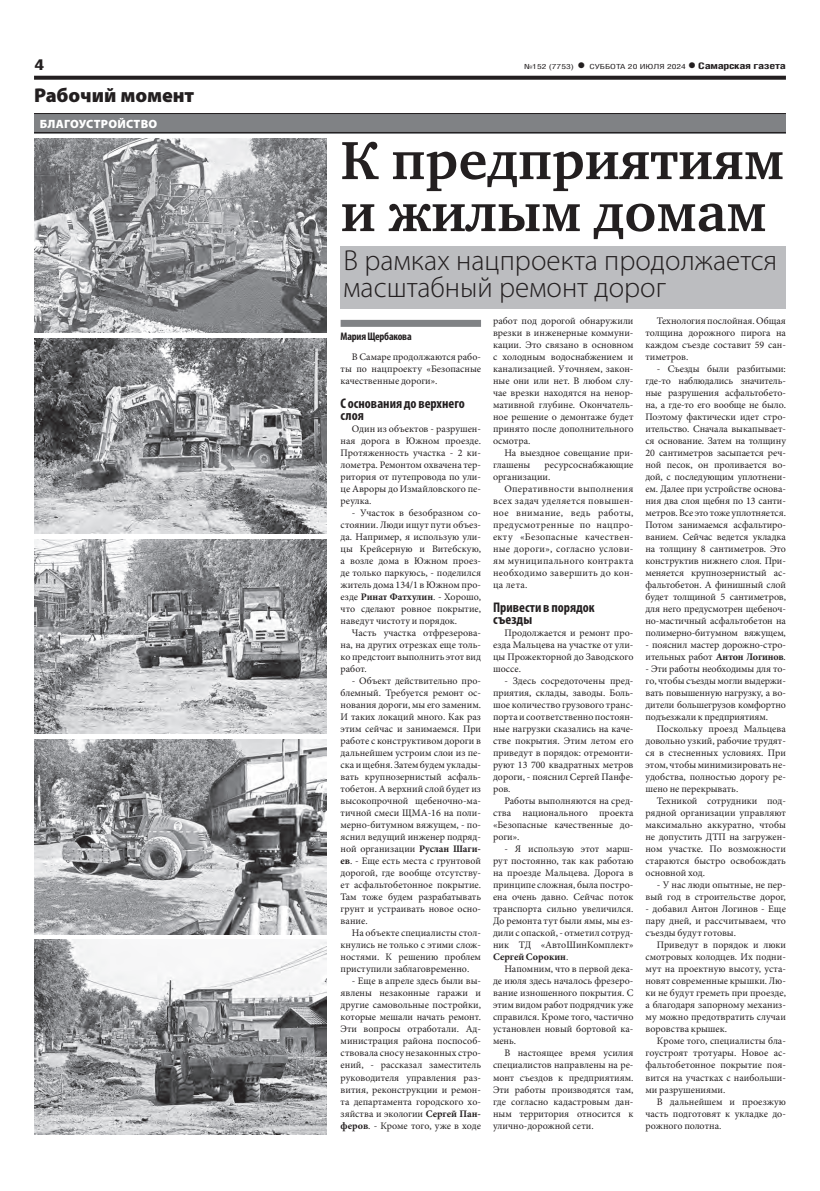
<style>
.page{position:relative;width:820px;height:1191px;background:#fff}
.page>*{position:absolute;margin:0;border:0;box-sizing:border-box;transform-origin:0 0}
.ЗАГОЛОВОК{font:700 55px/52px "Charter C";color:#231f20}
.ПОДЗАГОЛОВОК{font:300 29px/27px "Myriad Pro";color:#231f20}
.рубрика{font:900 20px "Myriad Pro";letter-spacing:-.005em;color:#231f20}
.t1{font:700 15px "Helios Cond";color:#231f20;scale:1.4 1}
.ЗАГ_в_ТЕКСТЕ{font:700 condensed 14px/12px "Myriad Pro";color:#231f20}
.надзаголовок{font:900 12px "Myriad Pro";letter-spacing:.02em;color:#fff}
.автор_чб{font:700 condensed 11px "Myriad Pro";letter-spacing:-.02em;color:#231f20}
.ОСНОВНОЙ{font:10px/12px "Minion Pro";color:#231f20;text-align:justify}
.t2{font:700 9px "Helios Cond";letter-spacing:-.02em;color:#231f20;scale:1.4 1}
.t3{font:7px "Helios Cond";color:#231f20;scale:1.4 1}
.s1{font-weight:700;font-size:16px}
.s2{font-size:16px}
.s3{font-weight:700}
</style>
<div class="page">
<svg style="left:34px;top:76px;width:751px;height:4px;background:#322f2f"></svg>
<div style="left:340px;top:246px;width:445px;height:62px;background:#bcbdc0"></div>
<div style="left:34px;top:113px;width:751px;height:20px;background:#808285"></div>
<hr style="left:34px;top:113px;width:751px;height:1px;background:#231f20">
<hr style="left:34px;top:132px;width:751px;height:1px;background:#231f20">
<div style="left:340px;top:320px;width:141px;height:7px;background:#808285"></div>
<img style="left:34px;top:138px;width:292px;height:195px">
<img style="left:34px;top:338px;width:292px;height:195px">
<img style="left:34px;top:539px;width:292px;height:195px">
<img style="left:34px;top:940px;width:292px;height:194px">
<img style="left:34px;top:739px;width:292px;height:195px">
<p class="t1" style="left:34px;top:55px;width:9px">4</p>
<p class="t3" style="left:524px;top:63px;width:37px">№152 (7753)</p>
<p class="t3" style="left:577px;top:63px;width:79px"><span class="s1">•</span> СУББОТА 20 ИЮЛЯ 2024</p>
<p class="t2" style="left:687px;top:61px;width:72px"><span class="s2">•</span> Самарская газета</p>
<p class="рубрика" style="left:34px;top:84px;width:162px">Рабочий момент</p>
<p class="надзаголовок" style="left:40px;top:117px;width:119px">БЛАГОУСТРОЙСТВО</p>
<p class="ЗАГОЛОВОК" style="left:340px;top:135px;width:445px">К предприятиям и жилым домам</p>
<p class="ПОДЗАГОЛОВОК" style="left:343px;top:247px;width:435px">В рамках нацпроекта продолжается масштабный ремонт дорог</p>
<p class="автор_чб" style="left:340px;top:330px;width:73px">Мария Щербакова</p>
<p class="ОСНОВНОЙ" style="left:340px;top:351px;width:142px;text-indent:11px">В Самаре продолжаются рабо&shy;ты по нацпроекту «Безопасные качественные дороги».</p>
<p class="ЗАГ_в_ТЕКСТЕ" style="left:340px;top:397px;width:126px">С основания до верхнего слоя</p>
<p class="ОСНОВНОЙ" style="left:340px;top:423px;width:142px;text-indent:11px">Один из объектов - разрушен&shy;ная дорога в Южном проезде.<br>Протяженность участка - 2 ки&shy;лометра. Ремонтом охвачена тер&shy;ритория от путепровода по ули&shy;це Авроры до Измайловского пе&shy;реулка.</p>
<p class="ОСНОВНОЙ" style="left:340px;top:507px;width:142px;text-indent:11px">- Участок в безобразном со&shy;стоянии. Люди ищут пути объез&shy;да. Например, я использую ули&shy;цы Крейсерную и Витебскую, а возле дома в Южном проез&shy;де только паркуюсь, - поделился житель дома 134/1 в Южном про&shy;езде <span class="s3">Ринат Фатхулин</span>. - Хорошо, что сделают ровное покрытие, наведут чистоту и порядок.</p>
<p class="ОСНОВНОЙ" style="left:340px;top:627px;width:142px;text-indent:11px">Часть участка отфрезерова&shy;на, на других отрезках еще толь&shy;ко предстоит выполнить этот вид работ.</p>
<p class="ОСНОВНОЙ" style="left:340px;top:675px;width:142px;text-indent:11px">- Объект действительно про&shy;блемный. Требуется ремонт ос&shy;нования дороги, мы его заменим.<br>И таких локаций много. Как раз этим сейчас и занимаемся. При работе с конструктивом дороги в дальнейшем устроим слои из пе&shy;ска и щебня. Затем будем уклады&shy;вать крупнозернистый асфаль&shy;тобетон. А верхний слой будет из высокопрочной щебеночно-ма&shy;тичной смеси ЩМА-16 на поли&shy;мерно-битумном вяжущем, - по&shy;яснил ведущий инженер подряд&shy;ной организации <span class="s3">Руслан Шаги&shy;ев</span>. - Еще есть места с грунтовой дорогой, где вообще отсутству&shy;ет асфальтобетонное покрытие.<br>Там тоже будем разрабатывать грунт и устраивать новое осно&shy;вание.</p>
<p class="ОСНОВНОЙ" style="left:340px;top:927px;width:142px;text-indent:11px">На объекте специалисты стол&shy;кнулись не только с этими слож&shy;ностями. К решению проблем приступили заблаговременно.</p>
<p class="ОСНОВНОЙ" style="left:340px;top:975px;width:142px;text-indent:11px">- Еще в апреле здесь были вы&shy;явлены незаконные гаражи и другие самовольные постройки, которые мешали начать ремонт.<br>Эти вопросы отработали. Ад&shy;министрация района поспособ&shy;ствовала сносу незаконных стро&shy;ений, - рассказал заместитель руководителя управления раз&shy;вития, реконструкции и ремон&shy;та департамента городского хо&shy;зяйства и экологии <span class="s3">Сергей Пан&shy;феров</span>. - Кроме того, уже в ходе</p>
<p class="ОСНОВНОЙ" style="left:493px;top:315px;width:142px">работ под дорогой обнаружили врезки в инженерные коммуни&shy;кации. Это связано в основном с холодным водоснабжением и канализацией. Уточняем, закон&shy;ные они или нет. В любом слу&shy;чае врезки находятся на ненор&shy;мативной глубине. Окончатель&shy;ное решение о демонтаже будет принято после дополнительного осмотра.</p>
<p class="ОСНОВНОЙ" style="left:493px;top:447px;width:142px;text-indent:11px">На выездное совещание при&shy;глашены</p>
<p class="ОСНОВНОЙ" style="left:493px;top:459px;width:142px;text-indent:51px">ресурсоснабжающие организации.</p>
<p class="ОСНОВНОЙ" style="left:493px;top:483px;width:142px;text-indent:11px">Оперативности выполнения всех задач уделяется повышен&shy;ное внимание, ведь работы, предусмотренные по нацпро&shy;екту «Безопасные качествен&shy;ные дороги», согласно услови&shy;ям муниципального контракта необходимо завершить до кон&shy;ца лета.</p>
<p class="ЗАГ_в_ТЕКСТЕ" style="left:493px;top:601px;width:103px">Привести в порядок съезды</p>
<p class="ОСНОВНОЙ" style="left:493px;top:627px;width:142px;text-indent:11px">Продолжается и ремонт про&shy;езда Мальцева на участке от ули&shy;цы Прожекторной до Заводского шоссе.</p>
<p class="ОСНОВНОЙ" style="left:493px;top:675px;width:142px;text-indent:11px">- Здесь сосредоточены пред&shy;приятия, склады, заводы. Боль&shy;шое количество грузового транс&shy;порта и соответственно постоян&shy;ные нагрузки сказались на каче&shy;стве покрытия. Этим летом его приведут в порядок: отремонти&shy;руют 13 700 квадратных метров дороги, - пояснил Сергей Панфе&shy;ров.</p>
<p class="ОСНОВНОЙ" style="left:493px;top:795px;width:142px;text-indent:11px">Работы выполняются на сред&shy;ства национального проекта «Безопасные качественные до&shy;роги».</p>
<p class="ОСНОВНОЙ" style="left:493px;top:843px;width:142px;text-indent:11px">- Я использую этот марш&shy;рут постоянно, так как работаю на проезде Мальцева. Дорога в принципе сложная, была постро&shy;ена очень давно. Сейчас поток транспорта сильно увеличился.<br>До ремонта тут были ямы, мы ез&shy;дили с опаской, - отметил сотруд&shy;ник ТД «АвтоШинКомплект» <span class="s3">Сергей Сорокин</span>.</p>
<p class="ОСНОВНОЙ" style="left:493px;top:963px;width:142px;text-indent:11px">Напомним, что в первой дека&shy;де июля здесь началось фрезеро&shy;вание изношенного покрытия. С этим видом работ подрядчик уже справился. Кроме того, частично установлен новый бортовой ка&shy;мень.</p>
<p class="ОСНОВНОЙ" style="left:493px;top:1047px;width:142px;text-indent:11px">В настоящее время усилия специалистов направлены на ре&shy;монт съездов к предприятиям.<br>Эти работы производятся там, где согласно кадастровым дан&shy;ным территория относится к улично-дорожной сети.</p>
<p class="ОСНОВНОЙ" style="left:645px;top:315px;width:142px;text-indent:11px">Технология послойная. Общая толщина дорожного пирога на каждом съезде составит 59 сан&shy;тиметров.</p>
<p class="ОСНОВНОЙ" style="left:645px;top:363px;width:142px;text-indent:11px">- Съезды были разбитыми: где-то наблюдались значитель&shy;ные разрушения асфальтобето&shy;на, а где-то его вообще не было.<br>Поэтому фактически идет стро&shy;ительство. Сначала выкапывает&shy;ся основание. Затем на толщину 20 сантиметров засыпается реч&shy;ной песок, он проливается во&shy;дой, с последующим уплотнени&shy;ем. Далее при устройстве основа&shy;ния два слоя щебня по 13 санти&shy;метров. Все это тоже уплотняется.<br>Потом занимаемся асфальтиро&shy;ванием. Сейчас ведется укладка на толщину 8 сантиметров. Это конструктив нижнего слоя. При&shy;меняется крупнозернистый ас&shy;фальтобетон. А финишный слой будет толщиной 5 сантиметров, для него предусмотрен щебеноч&shy;но-мастичный асфальтобетон на полимерно-битумном вяжущем,</p>
<p class="ОСНОВНОЙ" style="left:645px;top:639px;width:142px">- пояснил мастер дорожно-стро&shy;ительных работ <span class="s3">Антон Логинов</span>.</p>
<p class="ОСНОВНОЙ" style="left:645px;top:663px;width:142px">- Эти работы необходимы для то&shy;го, чтобы съезды могли выдержи&shy;вать повышенную нагрузку, а во&shy;дители большегрузов комфортно подъезжали к предприятиям.</p>
<p class="ОСНОВНОЙ" style="left:645px;top:723px;width:142px;text-indent:11px">Поскольку проезд Мальцева довольно узкий, рабочие трудят&shy;ся в стесненных условиях. При этом, чтобы минимизировать не&shy;удобства, полностью дорогу ре&shy;шено не перекрывать.</p>
<p class="ОСНОВНОЙ" style="left:645px;top:795px;width:142px;text-indent:11px">Техникой сотрудники под&shy;рядной организации управляют максимально аккуратно, чтобы не допустить ДТП на загружен&shy;ном участке. По возможности стараются быстро освобождать основной ход.</p>
<p class="ОСНОВНОЙ" style="left:645px;top:879px;width:142px;text-align:right">- У нас люди опытные, не пер&shy;вый год в строительстве дорог,</p>
<p class="ОСНОВНОЙ" style="left:645px;top:903px;width:142px">- добавил Антон Логинов - Еще пару дней, и рассчитываем, что съезды будут готовы.</p>
<p class="ОСНОВНОЙ" style="left:645px;top:939px;width:142px;text-indent:11px">Приведут в порядок и люки смотровых колодцев. Их подни&shy;мут на проектную высоту, уста&shy;новят современные крышки. Лю&shy;ки не будут греметь при проезде, а благодаря запорному механиз&shy;му можно предотвратить случаи воровства крышек.</p>
<p class="ОСНОВНОЙ" style="left:645px;top:1035px;width:142px;text-indent:11px">Кроме того, специалисты бла&shy;гоустроят тротуары. Новое ас&shy;фальтобетонное покрытие поя&shy;вится на участках с наибольши&shy;ми разрушениями.</p>
<p class="ОСНОВНОЙ" style="left:645px;top:1095px;width:142px;text-indent:11px">В дальнейшем и проезжую часть подготовят к укладке до&shy;рожного полотна.</p>
</div>
